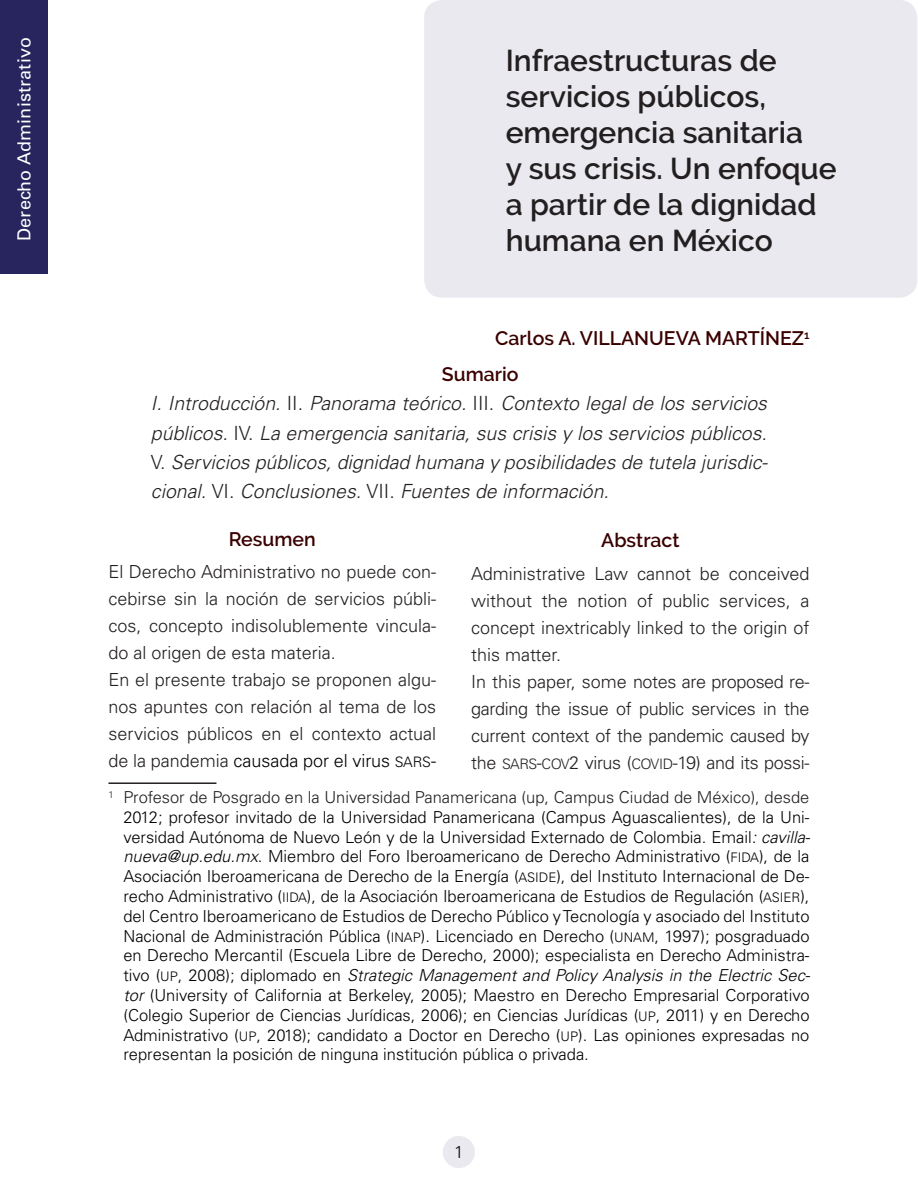
<style>
.page{position:relative;width:918px;height:1188px;background:#fff}
.page>*{position:absolute;margin:0;border:0;box-sizing:border-box;transform-origin:0 0}
.t1{font:600 30px/36px "Raleway";color:#231f20}
.t2{font:italic 300 19.5px/29.2px "Univers LT Std";color:#231f20;text-align:justify}
.t3{font:600 19.5px/36px "Raleway";color:#3a0000}
.t4{font:300 18px/27px "Univers LT Std";color:#231f20}
.t5{font:18px "Univers LT Std";letter-spacing:.01em;color:#fff}
.t6{font:300 17.25px "Univers LT Std";color:#000001}
.t7{font:300 16.5px/19.8px "Univers LT Std";color:#000001;text-align:justify}
.s1{font-style:normal}
.s2{color:#000001}
.s3{font-family:"Univers LT Std Light SC800";font-weight:400;font-size:14.4px;color:#000001}
.s4{font-family:"Univers LT Std Light SC800";font-weight:400;color:#000001}
.s5{font-family:"Univers LT Std Light SC800";font-weight:400;font-size:14.4px}
.s6{font-family:"Univers LT Std Light SC800";font-weight:400}
.s7{color:#231f20}
.s8{font-style:italic}
.s9{font-family:"Univers LT Std Light SC800";font-weight:400;font-size:13.2px}
</style>
<div class="page">
<div style="left:0;top:0;width:47px;height:273px;background:#27245e"></div>
<div style="left:424px;top:0;width:493px;height:298px;background:#e9e9ef;border-radius:18px"></div>
<hr style="left:108px;top:782px;width:108px;height:2px;background:#231f20">
<div style="left:443px;top:1136px;width:32px;height:32px;background:#e9e9ef;border-radius:50%"></div>
<p class="t5" style="left:13px;top:241px;width:206px;rotate:-90deg">Derecho Administrativo</p>
<h1 class="t1" style="left:506px;top:42px;width:332px">Infraestructuras de servicios públicos, emergencia sanitaria<br>y sus crisis. Un enfoque a partir de la dignidad humana en México</h1>
<p class="t3" style="left:442px;top:320px;width:369px;text-indent:53px">Carlos A. VILLANUEVA MARTÍNEZ<sup>1<br></sup>Sumario</p>
<p class="t2" style="left:151px;top:389px;width:618px">I. Introducción. <span class="s1">II.</span> Panorama teórico. <span class="s1">III.</span> Contexto legal de los servicios públicos. <span class="s1">IV.</span> La emergencia sanitaria, sus crisis y los servicios públicos.<br><span class="s1">V.</span> Servicios públicos, dignidad humana y posibilidades de tutela jurisdic&shy;cional. <span class="s1">VI.</span> Conclusiones. <span class="s1">VII.</span> Fuentes de información.</p>
<p class="t3" style="left:229px;top:521px;width:89px">Resumen</p>
<p class="t4" style="left:108px;top:558px;width:329px">El Derecho Administrativo no puede con&shy;cebirse sin la noción de servicios públi&shy;cos, concepto indisolublemente vincula&shy;do al origen de esta materia.<br>En el presente trabajo se proponen algu&shy;nos apuntes con relación al tema de los servicios públicos en el contexto actual de la pandemia <span class="s2">causada por el virus</span> <span class="s3">SARS</span><span class="s4">-</span></p>
<p class="t3" style="left:601px;top:523px;width:80px">Abstract</p>
<p class="t4" style="left:471px;top:560px;width:340px">Administrative Law cannot be conceived without the notion of public services, a concept inextricably linked to the origin of this matter.<br>In this paper, some notes are proposed re&shy;garding the issue of public services in the current context of the pandemic caused by the <span class="s5">SARS</span><span class="s6">-</span><span class="s5">COV</span>2 virus (<span class="s5">COVID</span>-19) and its possi-</p>
<p class="t7" style="left:123px;top:787px;width:688px;text-indent:-15px"><sup>1</sup> <span class="s7">Profesor de Posgrado en la Universidad Panamericana (up, Campus Ciudad de México), desde </span>2012; profesor invitado de la Universidad Panamericana (Campus Aguascalientes), de la Uni&shy;versidad Autónoma de Nuevo León y de la Universidad Externado de Colombia. Email<span class="s8">: cavilla&shy;nueva@up.edu.mx</span>. Miembro del Foro Iberoamericano de Derecho Administrativo (<span class="s9">FIDA</span>), de la Asociación Iberoamericana de Derecho de la Energía (<span class="s9">ASIDE</span>), del Instituto Internacional de De&shy;recho Administrativo (<span class="s9">IIDA</span>), de la Asociación Iberoamericana de Estudios de Regulación (<span class="s9">ASIER</span>), del Centro Iberoamericano de Estudios de Derecho Público y Tecnología y asociado del Instituto Nacional de Administración Pública (<span class="s9">INAP</span>). Licenciado en Derecho (<span class="s9">UNAM</span>, 1997); posgraduado en Derecho Mercantil (Escuela Libre de Derecho, 2000); especialista en Derecho Administra&shy;tivo (<span class="s9">UP</span>, 2008); diplomado en <span class="s8">Strategic Management and Policy Analysis in the Electric Sec&shy;tor</span> (University of California at Berkeley, 2005); Maestro en Derecho Empresarial Corporativo (Colegio Superior de Ciencias Jurídicas, 2006); en Ciencias Jurídicas (<span class="s9">UP</span>, 2011) y en Derecho Administrativo (<span class="s9">UP</span>, 2018); candidato a Doctor en Derecho (<span class="s9">UP</span>). Las opiniones expresadas no representan la posición de ninguna institución pública o privada.</p>
<p class="t6" style="left:454px;top:1141px;width:11px">1</p>
</div>
